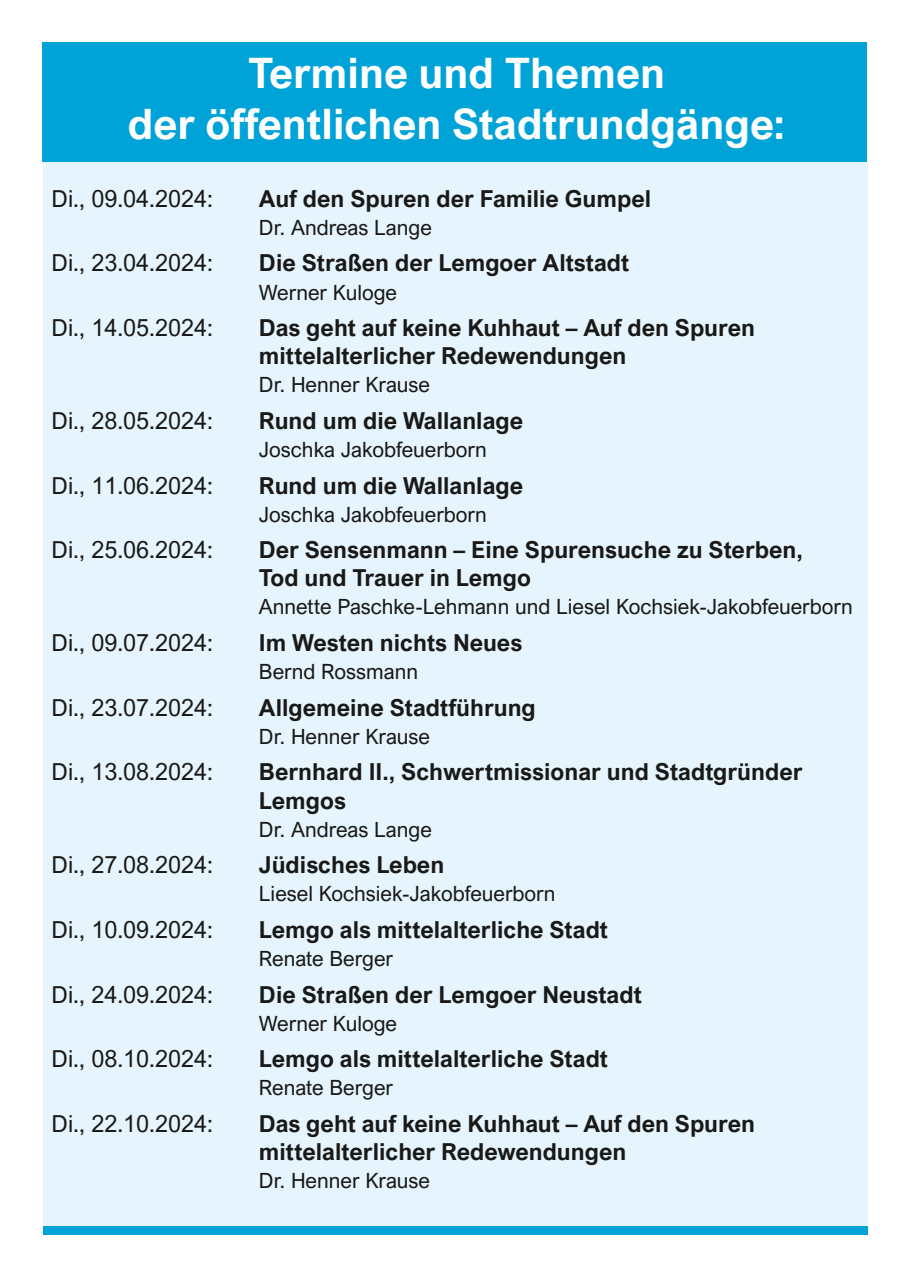
<style>
.page{position:relative;width:910px;height:1276px;background:#fff}
.page>*{position:absolute;margin:0;border:0;box-sizing:border-box;transform-origin:0 0}
.t1{font:700 42px/51px "Arial Nova";color:#fff;text-align:center}
.t2{font:700 23.4px/28.2px "Arial Nova";color:#191917}
.t3{font:23.4px "Arial Nova";color:#191917}
.t4{font:21px "Arial Nova";color:#191917}
</style>
<div class="page">
<div style="left:43px;top:162px;width:824px;height:1064px;background:#e6f5fd"></div>
<div style="left:43px;top:43px;width:824px;height:119px;background:#00a3d8"></div>
<div style="left:43px;top:1226px;width:824px;height:8px;background:#00a3d8"></div>
<h1 class="t1" style="left:128px;top:47px;width:659px">Termine und Themen<br>der öffentlichen Stadtrundgänge:</h1>
<p class="t3" style="left:51px;top:185px;width:163px">Di., 09.04.2024:</p>
<p class="t2" style="left:259px;top:184px;width:394px">Auf den Spuren der Familie Gumpel</p>
<p class="t4" style="left:259px;top:215px;width:174px">Dr. Andreas Lange</p>
<p class="t3" style="left:51px;top:250px;width:163px">Di., 23.04.2024:</p>
<p class="t2" style="left:259px;top:249px;width:372px">Die Straßen der Lemgoer Altstadt</p>
<p class="t4" style="left:259px;top:280px;width:140px">Werner Kuloge</p>
<p class="t3" style="left:51px;top:314px;width:163px">Di., 14.05.2024:</p>
<p class="t2" style="left:259px;top:313px;width:498px">Das geht auf keine Kuhhaut – Auf den Spuren mittelalterlicher Redewendungen</p>
<p class="t4" style="left:259px;top:373px;width:173px">Dr. Henner Krause</p>
<p class="t3" style="left:51px;top:407px;width:163px">Di., 28.05.2024:</p>
<p class="t2" style="left:259px;top:406px;width:266px">Rund um die Wallanlage</p>
<p class="t4" style="left:259px;top:437px;width:229px">Joschka Jakobfeuerborn</p>
<p class="t3" style="left:51px;top:472px;width:163px">Di., 11.06.2024:</p>
<p class="t2" style="left:259px;top:471px;width:266px">Rund um die Wallanlage</p>
<p class="t4" style="left:259px;top:502px;width:229px">Joschka Jakobfeuerborn</p>
<p class="t3" style="left:51px;top:536px;width:163px">Di., 25.06.2024:</p>
<p class="t2" style="left:259px;top:536px;width:545px">Der Sensenmann – Eine Spurensuche zu Sterben,<br>Tod und Trauer in Lemgo</p>
<p class="t4" style="left:259px;top:595px;width:595px">Annette Paschke-Lehmann und Liesel Kochsiek-Jakobfeuerborn</p>
<p class="t3" style="left:51px;top:629px;width:163px">Di., 09.07.2024:</p>
<p class="t2" style="left:259px;top:628px;width:265px">Im Westen nichts Neues</p>
<p class="t4" style="left:259px;top:659px;width:161px">Bernd Rossmann</p>
<p class="t3" style="left:51px;top:694px;width:163px">Di., 23.07.2024:</p>
<p class="t2" style="left:259px;top:693px;width:279px">Allgemeine Stadtführung</p>
<p class="t4" style="left:259px;top:724px;width:173px">Dr. Henner Krause</p>
<p class="t3" style="left:51px;top:759px;width:163px">Di., 13.08.2024:</p>
<p class="t2" style="left:259px;top:758px;width:545px">Bernhard II., Schwertmissionar und Stadtgründer<br>Lemgos</p>
<p class="t4" style="left:259px;top:817px;width:174px">Dr. Andreas Lange</p>
<p class="t3" style="left:51px;top:851px;width:163px">Di., 27.08.2024:</p>
<p class="t2" style="left:259px;top:850px;width:187px">Jüdisches Leben</p>
<p class="t4" style="left:259px;top:882px;width:298px">Liesel Kochsiek-Jakobfeuerborn</p>
<p class="t3" style="left:51px;top:916px;width:163px">Di., 10.09.2024:</p>
<p class="t2" style="left:259px;top:915px;width:351px">Lemgo als mittelalterliche Stadt</p>
<p class="t4" style="left:259px;top:946px;width:136px">Renate Berger</p>
<p class="t3" style="left:51px;top:981px;width:163px">Di., 24.09.2024:</p>
<p class="t2" style="left:259px;top:980px;width:384px">Die Straßen der Lemgoer Neustadt</p>
<p class="t4" style="left:259px;top:1011px;width:140px">Werner Kuloge</p>
<p class="t3" style="left:51px;top:1045px;width:163px">Di., 08.10.2024:</p>
<p class="t2" style="left:259px;top:1044px;width:351px">Lemgo als mittelalterliche Stadt</p>
<p class="t4" style="left:259px;top:1076px;width:136px">Renate Berger</p>
<p class="t3" style="left:51px;top:1110px;width:163px">Di., 22.10.2024:</p>
<p class="t2" style="left:259px;top:1109px;width:498px">Das geht auf keine Kuhhaut – Auf den Spuren mittelalterlicher Redewendungen</p>
<p class="t4" style="left:259px;top:1168px;width:173px">Dr. Henner Krause</p>
</div>
